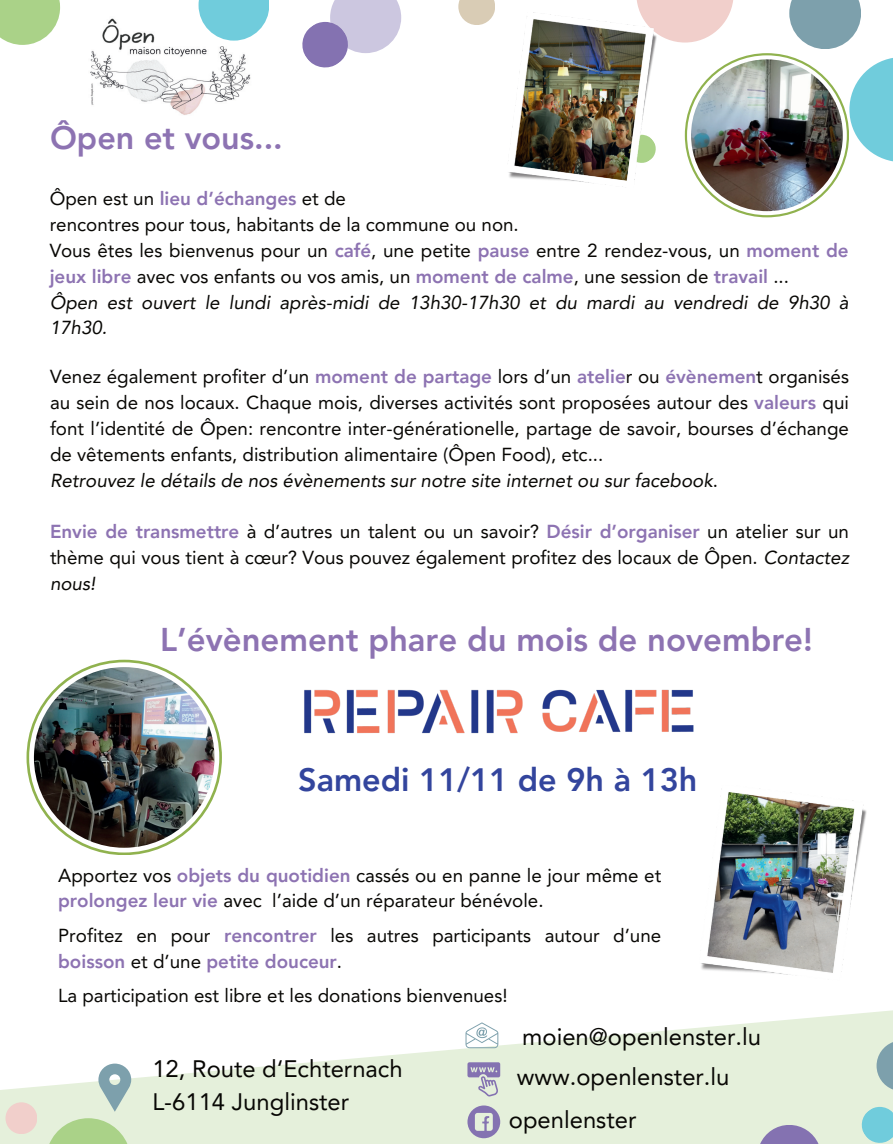
<style>
.page{position:relative;width:893px;height:1144px;background:#fff}
.page>*{position:absolute;margin:0;border:0;box-sizing:border-box;transform-origin:0 0}
.t1{font:800 32.85px "Avenir LT Pro";color:#8d73b2}
.t2{font:800 32.4px "Avenir LT Pro";color:#33459d}
.t3{font:800 32.4px "Avenir LT Pro";color:#8d73b2}
.t4{font:23.85px/42.5px "Avenir LT Pro";color:#080704}
.t5{font:18.75px/25.8px "Avenir LT Pro";color:#080704}
.s1{font-weight:800;color:#8d73b2}
.s2{font-style:italic}
</style>
<div class="page">
<img style="left:90px;top:18px;width:161px;height:97px">
<svg style="left:637px;top:0;width:96px;height:43px"></svg>
<svg style="left:0;top:0;width:60px;height:45px"></svg>
<svg style="left:789px;top:0;width:72px;height:49px"></svg>
<svg style="left:849px;top:58px;width:44px;height:103px"></svg>
<svg style="left:199px;top:0;width:70px;height:41px"></svg>
<svg style="left:0;top:1010px;width:893px;height:134px;fill:#e5f0db"></svg>
<svg style="left:760px;top:1125px;width:58px;height:19px"></svg>
<div style="left:5px;top:1102px;width:32px;height:32px;background:#f1cfcb;border-radius:16px"></div>
<svg style="left:49px;top:1118px;width:78px;height:26px"></svg>
<svg style="left:876px;top:1042px;width:17px;height:47px"></svg>
<svg style="left:458px;top:0;width:37px;height:25px"></svg>
<svg style="left:302px;top:0;width:99px;height:68px"></svg>
<svg style="left:859px;top:1107px;width:34px;height:37px"></svg>
<svg style="left:27px;top:660px;width:195px;height:195px"></svg>
<div style="left:29px;top:662px;width:190px;height:190px;background:#fff;border-radius:95px"></div>
<img style="left:34px;top:667px;width:181px;height:181px;border-radius:90px">
<img style="left:508px;top:13px;width:149px;height:174px">
<svg style="left:685px;top:53px;width:164px;height:164px"></svg>
<svg style="left:687px;top:55px;width:160px;height:160px"></svg>
<img style="left:691px;top:59px;width:152px;height:152px;border-radius:76px">
<svg style="left:98px;top:1063px;width:33px;height:49px"></svg>
<svg style="left:465px;top:1022px;width:33px;height:26px"></svg>
<svg style="left:467px;top:1062px;width:33px;height:34px"></svg>
<svg style="left:467px;top:1105px;width:33px;height:33px"></svg>
<img style="left:304px;top:689px;width:219px;height:45px">
<img style="left:542px;top:689px;width:152px;height:43px">
<img style="left:701px;top:792px;width:166px;height:183px">
<p class="t3" style="left:50px;top:118px;width:234px">Ôpen et vous...</p>
<p class="t5" style="left:50px;top:186px;width:800px">Ôpen est un <span class="s1">lieu d’échanges</span> et de<br>rencontres pour tous, habitants de la commune ou non.<br>Vous êtes les bienvenus pour un <span class="s1">café</span>, une petite <span class="s1">pause</span> entre 2 rendez-vous, un <span class="s1">moment de jeux libre</span> avec vos enfants ou vos amis, un <span class="s1">moment de calme</span>, une session de <span class="s1">travail</span> ...<br><span class="s2">Ôpen est ouvert le lundi après-midi de 13h30-17h30 et du mardi au vendredi de 9h30 à 17h30.</span></p>
<p class="t5" style="left:50px;top:364px;width:800px">Venez également profiter d’un <span class="s1">moment de partage</span> lors d’un <span class="s1">atelie</span>r ou <span class="s1">évènemen</span>t organisés au sein de nos locaux. Chaque mois, diverses activités sont proposées autour des <span class="s1">valeurs</span> qui font l’identité de Ôpen: rencontre inter-générationelle, partage de savoir, bourses d’échange de vêtements enfants, distribution alimentaire (Ôpen Food), etc...<br><span class="s2">Retrouvez le détails de nos évènements sur notre site internet ou sur facebook</span>.</p>
<p class="t5" style="left:50px;top:519px;width:800px;text-align:justify"><span class="s1">Envie de transmettre</span> à d’autres un talent ou un savoir? <span class="s1">Désir d’organiser</span> un atelier sur un thème qui vous tient à cœur? Vous pouvez également profitez des locaux de Ôpen. <span class="s2">Contactez nous!</span></p>
<p class="t1" style="left:160px;top:620px;width:654px">L’évènement phare du mois de novembre!</p>
<p class="t2" style="left:298px;top:760px;width:401px">Samedi 11/11 de 9h à 13h</p>
<p class="t5" style="left:58px;top:862px;width:605px">Apportez vos <span class="s1">objets du quotidien</span> cassés ou en panne le jour même et <span class="s1">prolongez leur vie</span> avec l’aide d’un réparateur bénévole.</p>
<p class="t5" style="left:58px;top:922px;width:605px">Profitez en pour <span class="s1">rencontrer</span> les autres participants autour d’une <span class="s1">boisson</span> et d’une <span class="s1">petite douceur</span>.</p>
<p class="t5" style="left:58px;top:982px;width:451px">La participation est libre et les donations bienvenues!</p>
<p class="t4" style="left:152px;top:1052px;width:252px;line-height:32.7px">12, Route d‘Echternach<br>L-6114 Junglinster</p>
<p class="t4" style="left:522px;top:1015px;width:240px">moien@openlenster.lu</p>
<p class="t4" style="left:509px;top:1055px;width:222px;text-indent:8px">www.openlenster.lu openlenster</p>
</div>
